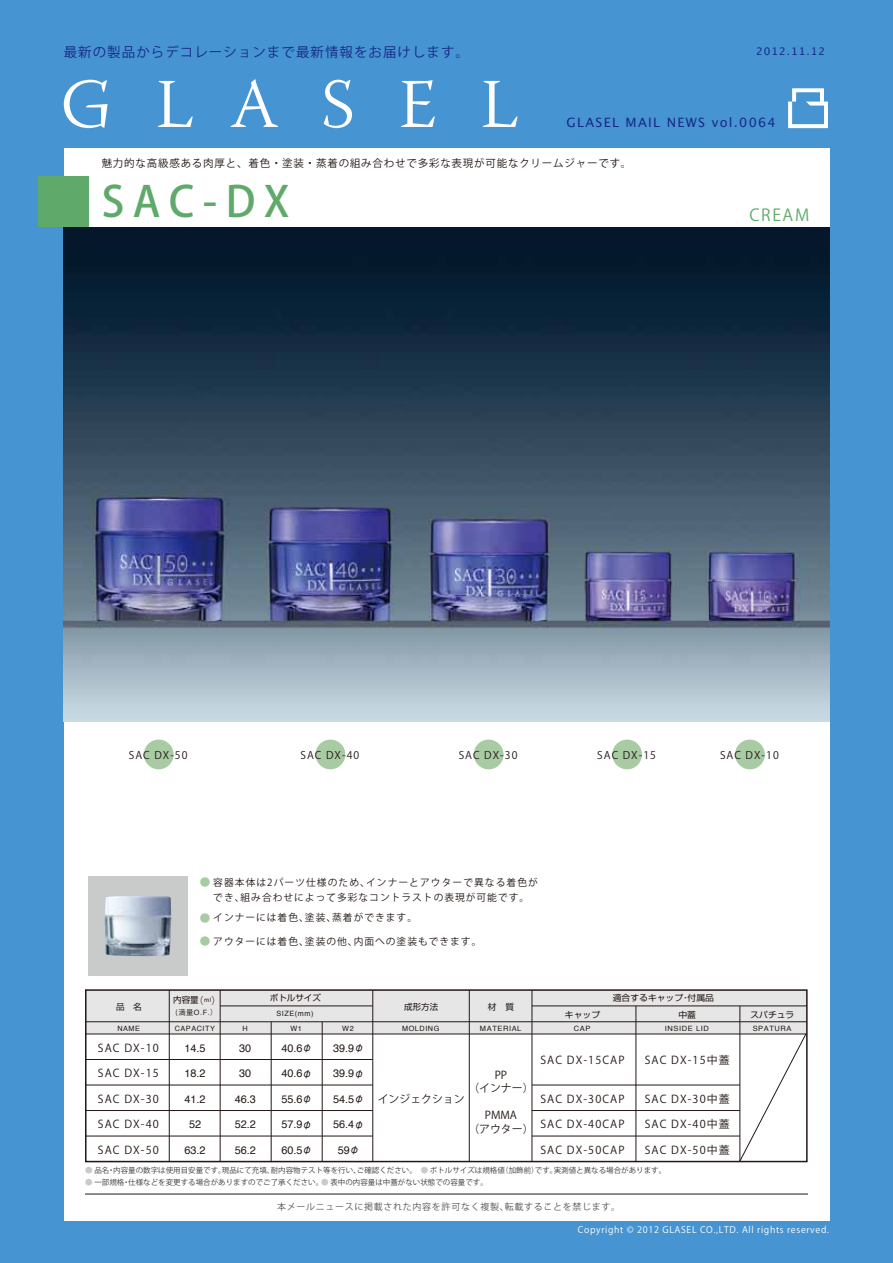
<style>
.page{position:relative;width:893px;height:1263px;background:#4694d1}
.page>*{position:absolute;margin:0;border:0;box-sizing:border-box;transform-origin:0 0}
.t1{font:500 42px "Koz Go Pro";color:#5fa96b}
.t2{font:16.35px "Koz Go Pro";letter-spacing:.1em;color:#5fa96b}
.t3{font:13.5px "Koz Go Pro";letter-spacing:.075em;color:#172a88}
.t4{font:12.9px "Lucida Grande";letter-spacing:.1em;color:#172a88}
.t5{font:10.95px/13.5px "Koz Go Pro";letter-spacing:.1em;color:#221815;text-align:center}
.t6{font:10.95px "Helvetica";color:#221815}
.t7{font:10.95px/13.5px "Koz Go Pro";color:#221815;text-align:center}
.t8{font:10.5px "Koz Go Pro";letter-spacing:.075em;color:#221815}
.t9{font:10.5px "Lucida Grande";letter-spacing:.1em;color:#172a88}
.t10{font:9.75px/15px "Koz Go Pro";letter-spacing:.1em;color:#221815;text-align:center}
.t11{font:9px "Koz Go Pro";letter-spacing:.075em;color:#fff}
.t12{font:9px "Koz Go Pro";letter-spacing:.075em;color:#595757}
.t13{font:8.55px "Shin Go Pro";color:#221815}
.t14{font:7.5px "Koz Go Pro";color:#3e3a39}
.t15{font:7.2px/14.7px "Helvetica";letter-spacing:.075em;color:#221815;text-align:center}
.t16{font:7.2px "Koz Go Pro";color:#221815}
.s1{font-size:10.5px;color:#a9cba4}
.s2{font-family:"Koz Go Pro";font-size:9.45px}
.s3{font-family:"Helvetica";font-size:6px}
.s4{font-family:"Helvetica"}
.s5{font-family:"Shin Go Pro";font-size:9.45px}
.s6{color:#c9caca}
</style>
<div class="page">
<div style="left:64px;top:148px;width:765px;height:1073px;background:#fff"></div>
<img style="left:64px;top:227px;width:765px;height:494px">
<div style="left:88px;top:876px;width:100px;height:99px;background:#c9caca"></div>
<div style="left:735px;top:740px;width:30px;height:29px;background:#a9cba4;border-radius:50%"></div>
<div style="left:612px;top:740px;width:30px;height:29px;background:#a9cba4;border-radius:50%"></div>
<div style="left:474px;top:740px;width:29px;height:29px;background:#a9cba4;border-radius:50%"></div>
<div style="left:315px;top:740px;width:30px;height:29px;background:#a9cba4;border-radius:50%"></div>
<div style="left:144px;top:740px;width:30px;height:29px;background:#a9cba4;border-radius:50%"></div>
<svg style="left:788px;top:88px;width:40px;height:40px"></svg>
<svg style="left:64px;top:80px;width:44px;height:48px"></svg>
<svg style="left:158px;top:81px;width:35px;height:46px"></svg>
<svg style="left:483px;top:81px;width:34px;height:46px"></svg>
<svg style="left:401px;top:80px;width:34px;height:47px"></svg>
<svg style="left:231px;top:79px;width:47px;height:48px"></svg>
<svg style="left:324px;top:80px;width:28px;height:48px"></svg>
<div style="left:38px;top:176px;width:51px;height:51px;background:#5fa96b"></div>
<hr style="left:85px;top:1194px;width:723px;height:1px;background:#221815">
<div style="left:86px;top:990px;width:721px;height:44px;background:#e6e6e6"></div>
<div style="left:85px;top:989px;width:723px;height:173px;border:2px solid #221815"></div>
<hr style="left:169px;top:990px;width:1px;height:171px;background:#221815">
<hr style="left:220px;top:990px;width:1px;height:171px;background:#221815">
<hr style="left:271px;top:1022px;width:1px;height:139px;background:#221815">
<hr style="left:322px;top:1022px;width:1px;height:139px;background:#221815">
<hr style="left:372px;top:990px;width:1px;height:171px;background:#221815">
<hr style="left:469px;top:990px;width:1px;height:171px;background:#221815">
<hr style="left:532px;top:990px;width:1px;height:171px;background:#221815">
<hr style="left:636px;top:1006px;width:1px;height:155px;background:#221815">
<hr style="left:739px;top:1006px;width:1px;height:155px;background:#221815">
<hr style="left:220px;top:1005px;width:153px;height:1px;background:#221815">
<hr style="left:532px;top:1005px;width:275px;height:1px;background:#221815">
<hr style="left:86px;top:1021px;width:721px;height:1px;background:#221815">
<hr style="left:86px;top:1033px;width:721px;height:1px;background:#221815">
<hr style="left:86px;top:1059px;width:287px;height:1px;background:#221815">
<hr style="left:86px;top:1084px;width:287px;height:1px;background:#221815">
<hr style="left:86px;top:1110px;width:287px;height:1px;background:#221815">
<hr style="left:86px;top:1136px;width:287px;height:1px;background:#221815">
<hr style="left:86px;top:1161px;width:287px;height:1px;background:#221815">
<hr style="left:532px;top:1084px;width:208px;height:1px;background:#221815">
<hr style="left:532px;top:1110px;width:208px;height:1px;background:#221815">
<hr style="left:532px;top:1136px;width:208px;height:1px;background:#221815">
<svg style="left:739px;top:1033px;width:68px;height:129px"></svg>
<img style="left:105px;top:896px;width:66px;height:60px">
<h3 class="t3" style="left:64px;top:43px;width:407px">最新の製品からデコレーションまで最新情報をお届けします。</h3>
<h3 class="t9" style="left:756px;top:45px;width:71px">2012.11.12</h3>
<h3 class="t4" style="left:567px;top:115px;width:211px">GLASEL MAIL NEWS vol.0064</h3>
<h3 class="t8" style="left:102px;top:156px;width:531px">魅力的な高級感ある肉厚と、着色・塗装・蒸着の組み合わせで多彩な表現が可能なクリームジャーです。</h3>
<h1 class="t1" style="left:102px;top:174px;width:189px">SAC-DX</h1>
<h2 class="t2" style="left:749px;top:205px;width:61px">CREAM</h2>
<h3 class="t8" style="left:129px;top:748px;width:60px">SAC DX-50</h3>
<h3 class="t8" style="left:300px;top:748px;width:60px">SAC DX-40</h3>
<h3 class="t8" style="left:459px;top:748px;width:60px">SAC DX-30</h3>
<h3 class="t8" style="left:597px;top:748px;width:60px">SAC DX-15</h3>
<h3 class="t8" style="left:720px;top:748px;width:60px">SAC DX-10</h3>
<h3 class="t10" style="left:200px;top:875px;width:340px"><span class="s1">●</span> 容器本体は2パーツ仕様のため、インナーとアウターで異なる着色ができ、組み合わせによって多彩なコントラストの表現が可能です。</h3>
<h3 class="t10" style="left:200px;top:910px;width:219px"><span class="s1">●</span> インナーには着色、塗装、蒸着ができます。</h3>
<h3 class="t10" style="left:200px;top:934px;width:283px"><span class="s1">●</span> アウターには着色、塗装の他、内面への塗装もできます。</h3>
<p class="t13" style="left:116px;top:999px;width:27px">品　名</p>
<h3 class="t5" style="left:98px;top:1041px;width:62px">SAC DX-10</h3>
<h3 class="t5" style="left:98px;top:1067px;width:62px">SAC DX-15</h3>
<h3 class="t5" style="left:98px;top:1092px;width:62px">SAC DX-30</h3>
<h3 class="t5" style="left:98px;top:1118px;width:62px">SAC DX-40</h3>
<h3 class="t5" style="left:98px;top:1143px;width:62px">SAC DX-50</h3>
<p class="t15" style="left:117px;top:1021px;width:24px">NAME</p>
<p class="t13" style="left:173px;top:993px;width:49px">内容量<span class="s2">（</span><span class="s3">ml</span><span class="s2">）</span></p>
<p class="t16" style="left:176px;top:1008px;width:43px">(満量<span class="s4">O.F.</span>）</p>
<p class="t15" style="left:175px;top:1021px;width:42px">CAPACITY</p>
<h3 class="t6" style="left:185px;top:1039px;width:23px">14.5</h3>
<h3 class="t6" style="left:185px;top:1065px;width:23px">18.2</h3>
<h3 class="t6" style="left:185px;top:1090px;width:23px">41.2</h3>
<h3 class="t6" style="left:189px;top:1116px;width:14px">52</h3>
<h3 class="t6" style="left:185px;top:1141px;width:23px">63.2</h3>
<p class="t15" style="left:242px;top:1021px;width:7px">H</p>
<h3 class="t6" style="left:239px;top:1039px;width:14px">30</h3>
<h3 class="t6" style="left:239px;top:1065px;width:14px">30</h3>
<h3 class="t6" style="left:235px;top:1090px;width:23px">46.3</h3>
<h3 class="t6" style="left:235px;top:1116px;width:23px">52.2</h3>
<h3 class="t6" style="left:235px;top:1141px;width:23px">56.2</h3>
<p class="t13" style="left:270px;top:991px;width:53px">ボトルサイズ</p>
<p class="t15" style="left:277px;top:1007px;width:38px">SIZE(mm)<br>W1</p>
<h3 class="t6" style="left:281px;top:1039px;width:32px">40.6<span class="s5">φ</span></h3>
<h3 class="t6" style="left:281px;top:1065px;width:32px">40.6<span class="s5">φ</span></h3>
<h3 class="t6" style="left:281px;top:1090px;width:32px">55.6<span class="s5">φ</span></h3>
<h3 class="t6" style="left:281px;top:1116px;width:32px">57.9<span class="s5">φ</span></h3>
<h3 class="t6" style="left:281px;top:1141px;width:32px">60.5<span class="s5">φ</span></h3>
<p class="t15" style="left:342px;top:1021px;width:13px">W2</p>
<h3 class="t6" style="left:333px;top:1039px;width:32px">39.9<span class="s5">φ</span></h3>
<h3 class="t6" style="left:333px;top:1065px;width:32px">39.9<span class="s5">φ</span></h3>
<h3 class="t6" style="left:333px;top:1090px;width:32px">54.5<span class="s5">φ</span></h3>
<h3 class="t6" style="left:333px;top:1116px;width:32px">56.4<span class="s5">φ</span></h3>
<h3 class="t6" style="left:338px;top:1141px;width:23px">59<span class="s5">φ</span></h3>
<p class="t13" style="left:404px;top:999px;width:36px">成形方法</p>
<p class="t15" style="left:402px;top:1021px;width:39px">MOLDING</p>
<p class="t13" style="left:488px;top:999px;width:28px">材　質</p>
<p class="t15" style="left:480px;top:1021px;width:43px">MATERIAL</p>
<h3 class="t7" style="left:378px;top:1092px;width:89px">インジェクション</h3>
<h3 class="t5" style="left:468px;top:1068px;width:67px">PP<br>（インナー）</h3>
<h3 class="t7" style="left:468px;top:1109px;width:67px">PMMA<br>（アウター）</h3>
<p class="t13" style="left:565px;top:1007px;width:37px">キャップ</p>
<p class="t15" style="left:574px;top:1021px;width:18px">CAP</p>
<p class="t13" style="left:613px;top:991px;width:103px">適合するキャップ・付属品</p>
<p class="t13" style="left:678px;top:1007px;width:19px">中蓋</p>
<p class="t15" style="left:665px;top:1021px;width:45px">INSIDE LID</p>
<h3 class="t5" style="left:540px;top:1053px;width:86px">SAC DX-15CAP</h3>
<h3 class="t5" style="left:540px;top:1092px;width:86px">SAC DX-30CAP</h3>
<h3 class="t5" style="left:540px;top:1118px;width:86px">SAC DX-40CAP</h3>
<h3 class="t5" style="left:540px;top:1143px;width:86px">SAC DX-50CAP</h3>
<h3 class="t5" style="left:645px;top:1053px;width:86px">SAC DX-15中蓋</h3>
<h3 class="t5" style="left:645px;top:1092px;width:86px">SAC DX-30中蓋</h3>
<h3 class="t5" style="left:645px;top:1118px;width:86px">SAC DX-40中蓋</h3>
<h3 class="t5" style="left:645px;top:1143px;width:86px">SAC DX-50中蓋</h3>
<p class="t14" style="left:85px;top:1165px;width:582px"><span class="s6">●</span> 品名・内容量の数字は使用目安量です。現品にて充填、耐内容物テスト等を行い、ご確認ください。　<span class="s6">●</span> ボトルサイズは規格値（加飾前）です。実測値と異なる場合があります。</p>
<p class="t14" style="left:85px;top:1177px;width:404px"><span class="s6">●</span> 一部規格・仕様などを変更する場合がありますのでご了承ください。<span class="s6">●</span> 表中の内容量は中蓋がない状態での容量です。</p>
<p class="t12" style="left:277px;top:1201px;width:345px">本メールニュースに掲載された内容を許可なく複製、転載することを禁じます。</p>
<p class="t13" style="left:750px;top:1007px;width:45px">スパチュラ</p>
<p class="t15" style="left:753px;top:1021px;width:40px">SPATURA</p>
<p class="t11" style="left:578px;top:1224px;width:253px">Copyright © 2012 GLASEL CO.,LTD. All rights reserved.</p>
</div>
